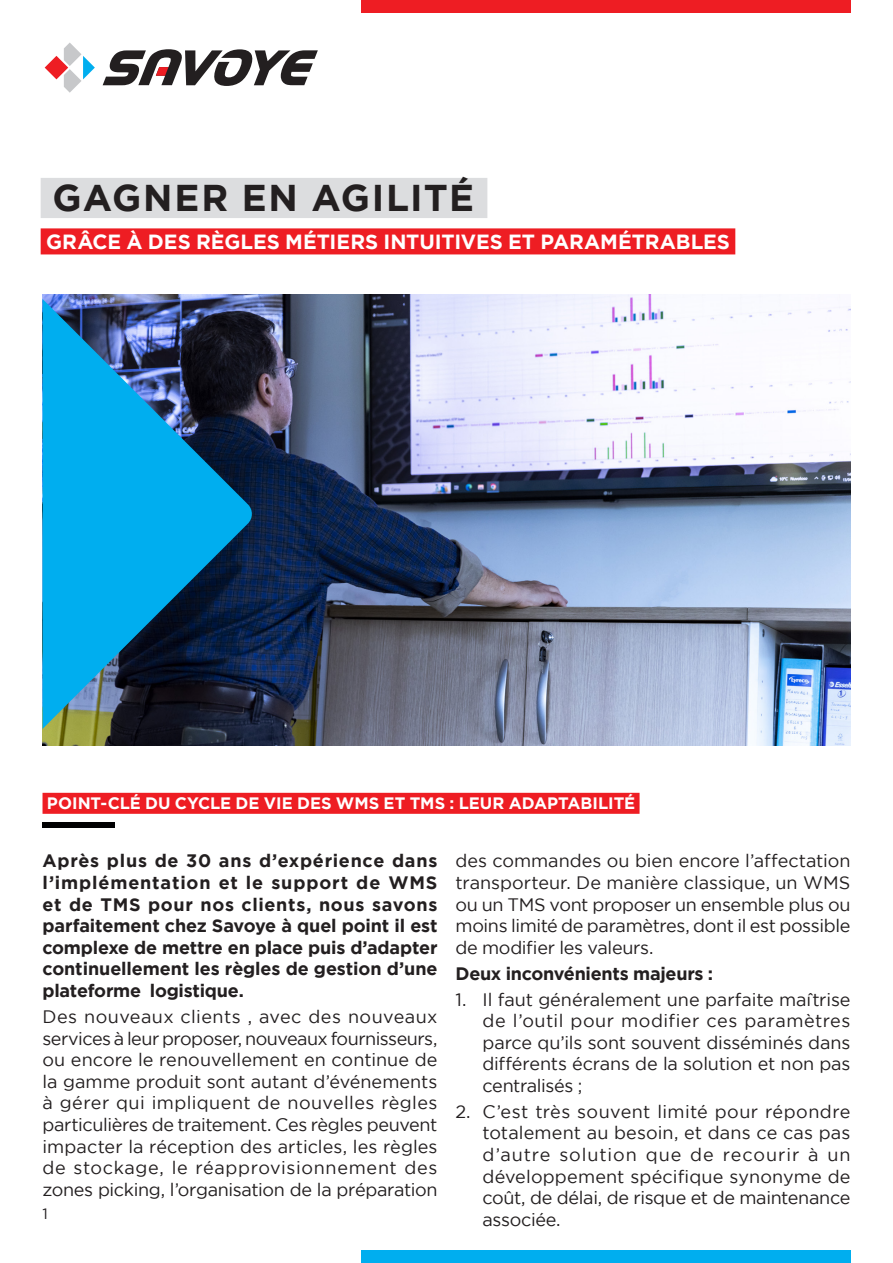
<style>
.page{position:relative;width:893px;height:1263px;background:#fff}
.page>*{position:absolute;margin:0;border:0;box-sizing:border-box;transform-origin:0 0}
.t1{font:700 37.2px "Gotham";letter-spacing:.04em;color:#231f20}
.t2{font:700 20.4px "Gotham";color:#fff}
.t3{font:18px/21.6px "Gotham";letter-spacing:-.015em;color:#231f20;text-align:justify}
.t4{font:700 18px/21.6px "Gotham";letter-spacing:-.015em;color:#231f20;text-align:justify}
.t5{font:700 16.5px "Gotham";color:#fff}
.t6{font:15px "Gotham";color:#231f20}
</style>
<div class="page">
<div style="left:361px;top:0;width:489px;height:13px;background:#ee1d23"></div>
<div style="left:361px;top:1250px;width:489px;height:13px;background:#00aeef"></div>
<div style="left:43px;top:823px;width:72px;height:5px;background:#000001"></div>
<img style="left:43px;top:294px;width:807px;height:452px">
<svg style="left:43px;top:299px;width:210px;height:430px;background:#126f9d"></svg>
<div style="left:41px;top:178px;width:446px;height:40px;background:#dcdddf"></div>
<div style="left:41px;top:228px;width:694px;height:26px;background:#ee1d23"></div>
<svg style="left:103px;top:49px;width:215px;height:37px"></svg>
<svg style="left:45px;top:43px;width:50px;height:50px"></svg>
<div style="left:43px;top:793px;width:597px;height:21px;background:#ee1d23"></div>
<p class="t1" style="left:52px;top:177px;width:423px">GAGNER EN AGILITÉ</p>
<p class="t2" style="left:46px;top:230px;width:685px">GRÂCE À DES RÈGLES MÉTIERS INTUITIVES ET PARAMÉTRABLES</p>
<p class="t5" style="left:47px;top:794px;width:590px">POINT-CLÉ DU CYCLE DE VIE DES WMS ET TMS : LEUR ADAPTABILITÉ</p>
<p class="t4" style="left:43px;top:850px;width:397px">Après plus de 30 ans d’expérience dans l’implémentation et le support de WMS et de TMS pour nos clients, nous savons parfaitement chez Savoye à quel point il est complexe de mettre en place puis d’adapter continuellement les règles de gestion d’une plateforme logistique.</p>
<p class="t3" style="left:43px;top:1005px;width:396px">Des nouveaux clients , avec des nouveaux services à leur proposer, nouveaux fournisseurs, ou encore le renouvellement en continue de la gamme produit sont autant d’événements à gérer qui impliquent de nouvelles règles particulières de traitement. Ces règles peuvent impacter la réception des articles, les règles de stockage, le réapprovisionnement des zones picking, l’organisation de la préparation</p>
<p class="t6" style="left:43px;top:1205px;width:7px">1</p>
<p class="t3" style="left:455px;top:850px;width:396px">des commandes ou bien encore l’affectation transporteur. De manière classique, un WMS ou un TMS vont proposer un ensemble plus ou moins limité de paramètres, dont il est possible de modifier les valeurs.</p>
<p class="t4" style="left:455px;top:962px;width:259px">Deux inconvénients majeurs :</p>
<p class="t3" style="left:482px;top:988px;width:369px;text-indent:-27px">1. Il faut généralement une parfaite maîtrise de l’outil pour modifier ces paramètres parce qu’ils sont souvent disséminés dans différents écrans de la solution et non pas centralisés ;</p>
<p class="t3" style="left:482px;top:1100px;width:369px;text-indent:-27px">2. C’est très souvent limité pour répondre totalement au besoin, et dans ce cas pas d’autre solution que de recourir à un développement spécifique synonyme de coût, de délai, de risque et de maintenance associée.</p>
</div>
